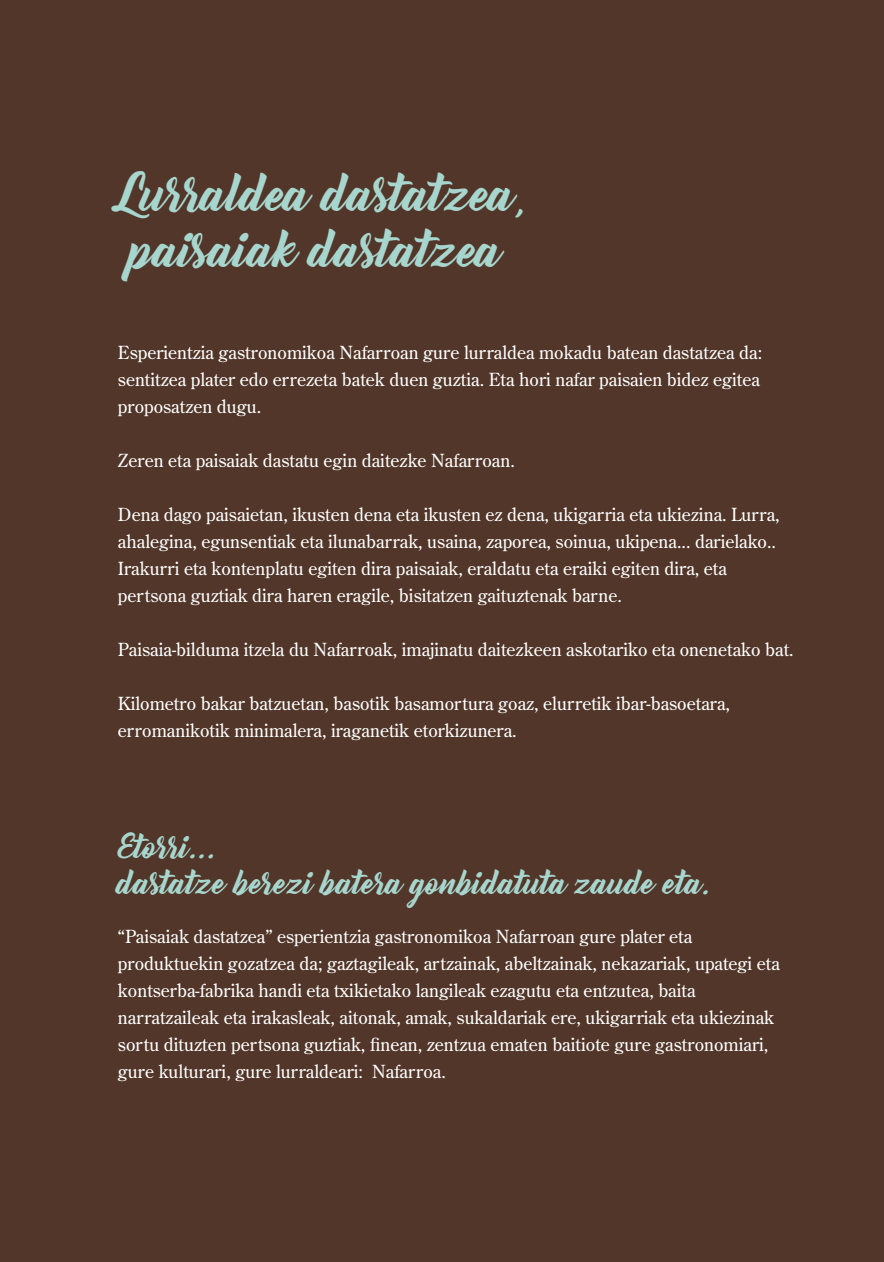
<style>
.page{position:relative;width:884px;height:1262px;background:#fff}
.page>*{position:absolute;margin:0;border:0;box-sizing:border-box;transform-origin:0 0}
.t1{font:46.5px/55.8px "Bernadette";color:#a7d6ce}
.t2{font:30px/36px "Bernadette";color:#a7d6ce}
.t3{font:18px/27px "Century Old Style Std";color:#fff}
</style>
<div class="page">
<div style="left:0;top:0;width:883px;height:1261px;background:#523629"></div>
<p class="t1" style="left:118px;top:167px;width:414px">Lurraldea dastatzea, paisaiak dastatzea</p>
<p class="t3" style="left:118px;top:339px;width:645px">Esperientzia gastronomikoa Nafarroan gure lurraldea mokadu batean dastatzea da: sentitzea plater edo errezeta batek duen guztia. Eta hori nafar paisaien bidez egitea proposatzen dugu.</p>
<p class="t3" style="left:118px;top:447px;width:398px">Zeren eta paisaiak dastatu egin daitezke Nafarroan.</p>
<p class="t3" style="left:118px;top:501px;width:663px">Dena dago paisaietan, ikusten dena eta ikusten ez dena, ukigarria eta ukiezina. Lurra, ahalegina, egunsentiak eta ilunabarrak, usaina, zaporea, soinua, ukipena... darielako..<br>Irakurri eta kontenplatu egiten dira paisaiak, eraldatu eta eraiki egiten dira, eta pertsona guztiak dira haren eragile, bisitatzen gaituztenak barne.</p>
<p class="t3" style="left:118px;top:636px;width:677px">Paisaia-bilduma itzela du Nafarroak, imajinatu daitezkeen askotariko eta onenetako bat.</p>
<p class="t3" style="left:118px;top:690px;width:613px">Kilometro bakar batzuetan, basotik basamortura goaz, elurretik ibar-basoetara, erromanikotik minimalera, iraganetik etorkizunera.</p>
<p class="t2" style="left:118px;top:829px;width:596px">Etorri...<br>dastatze berezi batera gonbidatuta zaude eta.</p>
<p class="t3" style="left:118px;top:922px;width:663px">“Paisaiak dastatzea” esperientzia gastronomikoa Nafarroan gure plater eta produktuekin gozatzea da; gaztagileak, artzainak, abeltzainak, nekazariak, upategi eta kontserba-fabrika handi eta txikietako langileak ezagutu eta entzutea, baita narratzaileak eta irakasleak, aitonak, amak, sukaldariak ere, ukigarriak eta ukiezinak sortu dituzten pertsona guztiak, finean, zentzua ematen baitiote gure gastronomiari, gure kulturari, gure lurraldeari: Nafarroa.</p>
</div>
